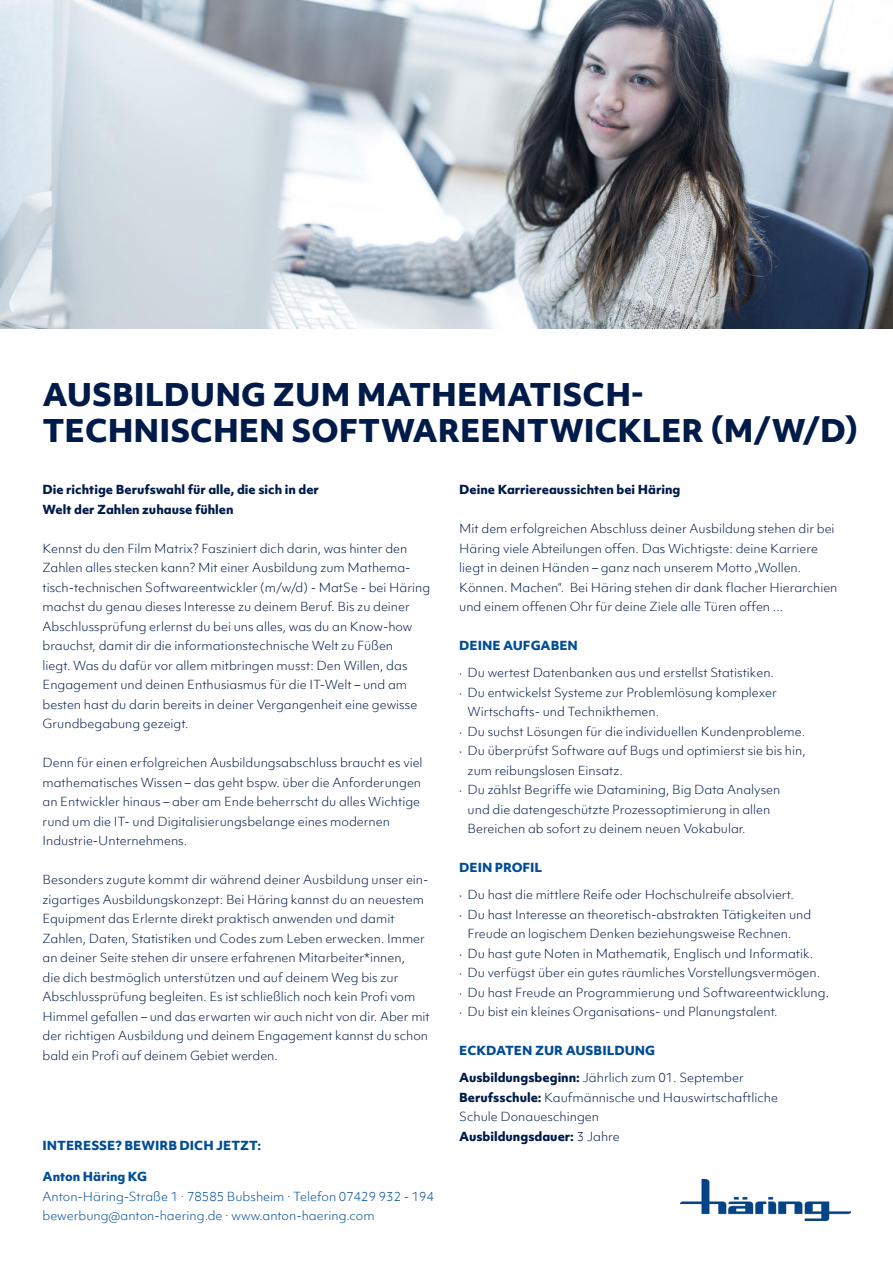
<style>
.page{position:relative;width:893px;height:1263px;background:#fff}
.page>*{position:absolute;margin:0;border:0;box-sizing:border-box;transform-origin:0 0}
.t1{font:800 30px/36px "Objektiv Mk 1";color:#001b49}
.t2{font:300 12px/19.5px "Objektiv Mk 1";color:#001b49}
.t3{font:300 12px/19.5px "Objektiv Mk 1";color:#014c98}
.t4{font:800 12px/19.5px "Objektiv Mk 1";color:#001b49}
.t5{font:800 12px "Objektiv Mk 1";color:#014c98}
.s1{font-family:"Atten New";font-weight:400}
.s2{font-weight:800}
</style>
<div class="page">
<img style="left:680px;top:1179px;width:170px;height:41px">
<img style="left:0;top:0;width:893px;height:329px">
<h1 class="t1" style="left:43px;top:376px;width:817px">AUSBILDUNG ZUM MATHEMATISCH-<br>TECHNISCHEN SOFTWAREENTWICKLER (M/W/D)</h1>
<p class="t4" style="left:43px;top:480px;width:278px">Die richtige Berufswahl für alle, die sich in der<br>Welt der Zahlen zuhause fühlen</p>
<p class="t2" style="left:43px;top:539px;width:389px">Kennst du den Film Matrix? Fasziniert dich darin, was hinter den Zahlen alles stecken kann? Mit einer Ausbildung zum Mathema&shy;tisch-technischen Softwareentwickler (m/w/d) - MatSe - bei Häring machst du genau dieses Interesse zu deinem Beruf. Bis zu deiner Abschlussprüfung erlernst du bei uns alles, was du an Know-how brauchst, damit dir die informationstechnische Welt zu Füßen<br>liegt. Was du dafür vor allem mitbringen musst: Den Willen, das Engagement und deinen Enthusiasmus für die IT-Welt – und am besten hast du darin bereits in deiner Vergangenheit eine gewisse Grundbegabung gezeigt.</p>
<p class="t2" style="left:43px;top:753px;width:382px">Denn für einen erfolgreichen Ausbildungsabschluss braucht es viel mathematisches Wissen – das geht bspw. über die Anforderungen an Entwickler hinaus – aber am Ende beherrscht du alles Wichtige rund um die IT- und Digitalisierungsbelange eines modernen Industrie-Unternehmens.</p>
<p class="t2" style="left:43px;top:870px;width:389px">Besonders zugute kommt dir während deiner Ausbildung unser ein&shy;zigartiges Ausbildungskonzept: Bei Häring kannst du an neuestem Equipment das Erlernte direkt praktisch anwenden und damit Zahlen, Daten, Statistiken und Codes zum Leben erwecken. Immer an deiner Seite stehen dir unsere erfahrenen Mitarbeiter*innen,<br>die dich bestmöglich unterstützen und auf deinem Weg bis zur Abschlussprüfung begleiten. Es ist schließlich noch kein Profi vom Himmel gefallen – und das erwarten wir auch nicht von dir. Aber mit der richtigen Ausbildung und deinem Engagement kannst du schon bald ein Profi auf deinem Gebiet werden.</p>
<p class="t5" style="left:43px;top:1137px;width:220px">INTERESSE? BEWIRB DICH JETZT:</p>
<p class="t5" style="left:43px;top:1168px;width:106px">Anton Häring KG</p>
<p class="t3" style="left:43px;top:1187px;width:393px">Anton-Häring-Straße 1 ∙ 78585 Bubsheim ∙ Telefon 07429 932 - 194 bewerbung@anton-haering.de ∙ www.anton-haering.com</p>
<p class="t4" style="left:459px;top:480px;width:223px">Deine Karriereaussichten bei Häring</p>
<p class="t2" style="left:459px;top:519px;width:380px">Mit dem erfolgreichen Abschluss deiner Ausbildung stehen dir bei Häring viele Abteilungen offen. Das Wichtigste: deine Karriere liegt in deinen Händen – ganz nach unserem Motto „Wollen.<br>Können. Machen“. Bei Häring stehen dir dank flacher Hierarchien und einem offenen Ohr für deine Ziele alle Türen offen ...</p>
<p class="t5" style="left:459px;top:637px;width:120px">DEINE AUFGABEN</p>
<p class="t2" style="left:459px;top:663px;width:316px"><span class="s1">·</span> Du wertest Datenbanken aus und erstellst Statistiken.</p>
<p class="t2" style="left:459px;top:683px;width:319px"><span class="s1">·</span> Du entwickelst Systeme zur Problemlösung komplexer</p>
<p class="t2" style="left:468px;top:702px;width:193px">Wirtschafts- und Technikthemen.</p>
<p class="t2" style="left:459px;top:722px;width:347px"><span class="s1">·</span> Du suchst Lösungen für die individuellen Kundenprobleme.</p>
<p class="t2" style="left:459px;top:741px;width:348px"><span class="s1">·</span> Du überprüfst Software auf Bugs und optimierst sie bis hin,</p>
<p class="t2" style="left:468px;top:761px;width:157px">zum reibungslosen Einsatz.</p>
<p class="t2" style="left:459px;top:780px;width:323px"><span class="s1">·</span> Du zählst Begriffe wie Datamining, Big Data Analysen</p>
<p class="t2" style="left:468px;top:800px;width:304px">und die datengeschützte Prozessoptimierung in allen</p>
<p class="t2" style="left:468px;top:819px;width:280px">Bereichen ab sofort zu deinem neuen Vokabular.</p>
<p class="t5" style="left:459px;top:859px;width:85px">DEIN PROFIL</p>
<p class="t2" style="left:459px;top:885px;width:336px"><span class="s1">·</span> Du hast die mittlere Reife oder Hochschulreife absolviert.</p>
<p class="t2" style="left:459px;top:905px;width:353px"><span class="s1">·</span> Du hast Interesse an theoretisch-abstrakten Tätigkeiten und</p>
<p class="t2" style="left:468px;top:924px;width:325px">Freude an logischem Denken beziehungsweise Rechnen.</p>
<p class="t2" style="left:459px;top:944px;width:356px"><span class="s1">·</span> Du hast gute Noten in Mathematik, Englisch und Informatik.</p>
<p class="t2" style="left:459px;top:963px;width:362px"><span class="s1">·</span> Du verfügst über ein gutes räumliches Vorstellungsvermögen.</p>
<p class="t2" style="left:459px;top:983px;width:371px"><span class="s1">·</span> Du hast Freude an Programmierung und Softwareentwicklung.</p>
<p class="t2" style="left:459px;top:1002px;width:320px"><span class="s1">·</span> Du bist ein kleines Organisations- und Planungstalent.</p>
<p class="t5" style="left:459px;top:1042px;width:197px">ECKDATEN ZUR AUSBILDUNG</p>
<p class="t2" style="left:459px;top:1068px;width:320px"><span class="s2">Ausbildungsbeginn:</span> Jährlich zum 01. September <span class="s2">Berufsschule:</span> Kaufmännische und Hauswirtschaftliche Schule Donaueschingen<br><span class="s2">Ausbildungsdauer:</span> 3 Jahre</p>
</div>
